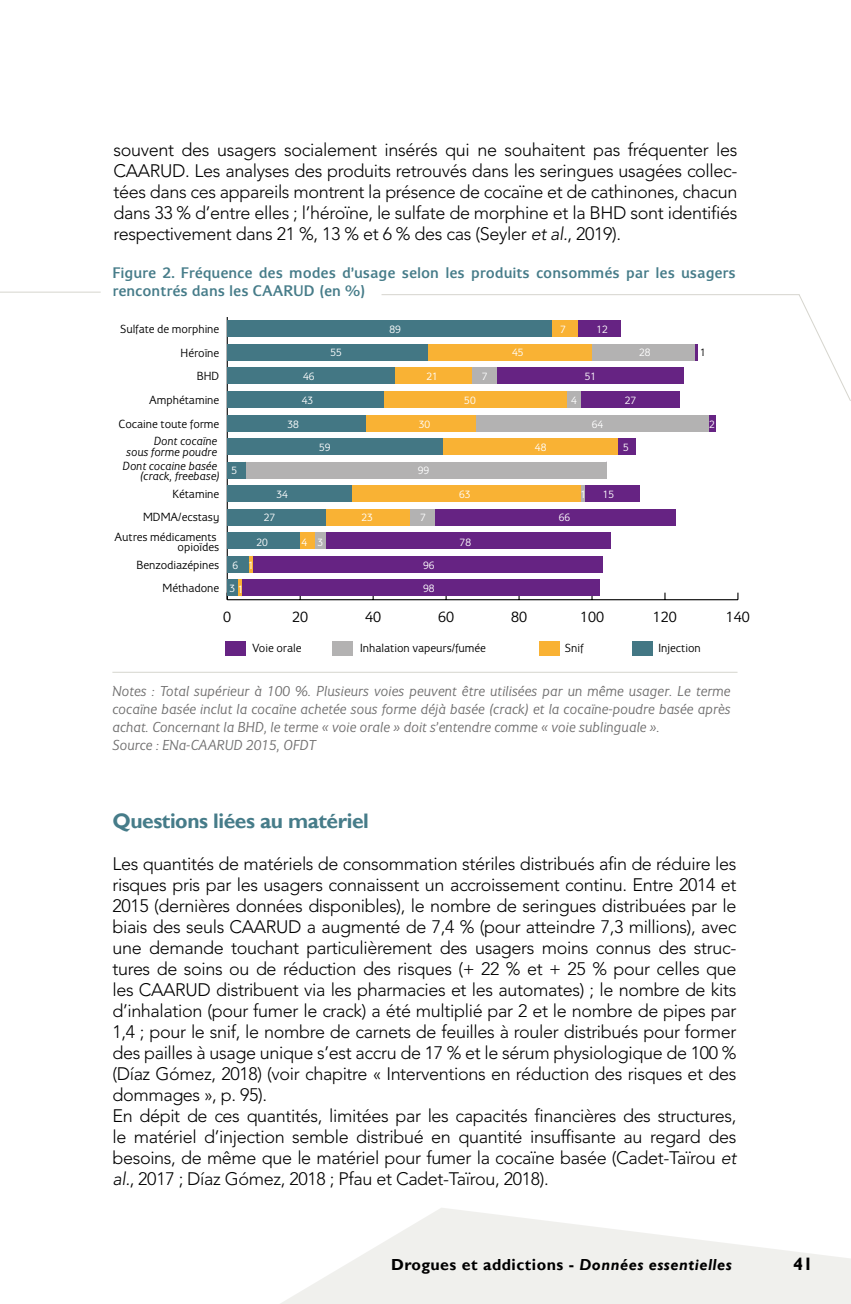
<style>
.page{position:relative;width:851px;height:1304px;background:#fff}
.page>*{position:absolute;margin:0;border:0;box-sizing:border-box;transform-origin:0 0}
.t1{font:700 21px "Gill Sans";letter-spacing:-.02em;color:#467c89}
.t2{font:300 18px/21px "Avenir LT Std";letter-spacing:-.02em;color:#000;text-align:justify}
.t3{font:700 18px "Gill Sans";color:#000}
.t4{font:500 16px/18px "Eurocrat";color:#467c89}
.t5{font:700 16px "Gill Sans";letter-spacing:.03em;color:#000}
.t6{font:15.6px "Eurocrat";color:#000}
.t7{font:italic 15px/18px "Eurocrat";color:#706f6f}
.t8{font:12.4px/10px "Eurocrat";color:#000;text-align:right}
.t9{font:italic 12.4px/10px "Eurocrat";color:#000;text-align:right}
.t10{font:11.2px "Eurocrat";color:#fff}
.t11{font:11.2px "Eurocrat";color:#000}
.s1{font-style:italic}
</style>
<div class="page">
<svg style="left:280px;top:1208px;width:570px;height:96px;fill:#f0f0ed"></svg>
<hr style="left:227px;top:599px;width:510px;height:1px;background:#000">
<hr style="left:227px;top:317px;width:1px;height:283px;background:#000">
<svg style="left:228px;top:599px;width:12px;height:1px"></svg>
<div style="left:225px;top:641px;width:21px;height:14px;background:#662383"></div>
<div style="left:577px;top:320px;width:44px;height:17px;background:#662383"></div>
<hr style="left:694px;top:344px;width:3px;height:17px;background:#662383">
<div style="left:497px;top:367px;width:186px;height:17px;background:#662383"></div>
<div style="left:581px;top:391px;width:98px;height:17px;background:#662383"></div>
<div style="left:708px;top:415px;width:8px;height:16px;background:#662383"></div>
<div style="left:617px;top:438px;width:18px;height:17px;background:#662383"></div>
<div style="left:584px;top:485px;width:55px;height:17px;background:#662383"></div>
<div style="left:435px;top:509px;width:240px;height:17px;background:#662383"></div>
<div style="left:326px;top:532px;width:284px;height:17px;background:#662383"></div>
<div style="left:253px;top:556px;width:350px;height:17px;background:#662383"></div>
<div style="left:242px;top:579px;width:357px;height:17px;background:#662383"></div>
<div style="left:332px;top:641px;width:21px;height:14px;background:#b3b2b2"></div>
<div style="left:592px;top:344px;width:102px;height:17px;background:#b3b2b2"></div>
<div style="left:471px;top:367px;width:26px;height:17px;background:#b3b2b2"></div>
<div style="left:566px;top:391px;width:15px;height:17px;background:#b3b2b2"></div>
<div style="left:475px;top:415px;width:233px;height:16px;background:#b3b2b2"></div>
<div style="left:245px;top:462px;width:361px;height:17px;background:#b3b2b2"></div>
<hr style="left:581px;top:485px;width:3px;height:17px;background:#b3b2b2">
<div style="left:409px;top:509px;width:26px;height:17px;background:#b3b2b2"></div>
<div style="left:315px;top:532px;width:11px;height:17px;background:#b3b2b2"></div>
<div style="left:539px;top:641px;width:21px;height:14px;background:#f9b234"></div>
<div style="left:552px;top:320px;width:25px;height:17px;background:#f9b234"></div>
<div style="left:428px;top:344px;width:164px;height:17px;background:#f9b234"></div>
<div style="left:395px;top:367px;width:76px;height:17px;background:#f9b234"></div>
<div style="left:384px;top:391px;width:182px;height:17px;background:#f9b234"></div>
<div style="left:366px;top:415px;width:109px;height:16px;background:#f9b234"></div>
<div style="left:442px;top:438px;width:175px;height:17px;background:#f9b234"></div>
<div style="left:351px;top:485px;width:230px;height:17px;background:#f9b234"></div>
<div style="left:326px;top:509px;width:83px;height:17px;background:#f9b234"></div>
<div style="left:300px;top:532px;width:15px;height:17px;background:#f9b234"></div>
<hr style="left:249px;top:556px;width:4px;height:17px;background:#f9b234">
<hr style="left:238px;top:579px;width:4px;height:17px;background:#f9b234">
<div style="left:631px;top:641px;width:21px;height:14px;background:#437784"></div>
<div style="left:227px;top:320px;width:325px;height:17px;background:#437784"></div>
<div style="left:227px;top:344px;width:201px;height:17px;background:#437784"></div>
<div style="left:227px;top:367px;width:168px;height:17px;background:#437784"></div>
<div style="left:227px;top:391px;width:157px;height:17px;background:#437784"></div>
<div style="left:227px;top:415px;width:139px;height:16px;background:#437784"></div>
<div style="left:227px;top:438px;width:215px;height:17px;background:#437784"></div>
<div style="left:227px;top:462px;width:18px;height:17px;background:#437784"></div>
<div style="left:227px;top:485px;width:124px;height:17px;background:#437784"></div>
<div style="left:227px;top:509px;width:99px;height:17px;background:#437784"></div>
<div style="left:227px;top:532px;width:73px;height:17px;background:#437784"></div>
<div style="left:227px;top:556px;width:22px;height:17px;background:#437784"></div>
<div style="left:227px;top:579px;width:11px;height:17px;background:#437784"></div>
<hr style="left:0;top:292px;width:101px;height:1px;background:#d6d5ce">
<svg style="left:798px;top:294px;width:52px;height:107px"></svg>
<hr style="left:381px;top:294px;width:418px;height:1px;background:#d6d5ce">
<hr style="left:112px;top:672px;width:625px;height:1px;background:#d6d5ce">
<p class="t2" style="left:113px;top:139px;width:625px">souvent des usagers socialement insérés qui ne souhaitent pas fréquenter les CAARUD. Les analyses des produits retrouvés dans les seringues usagées collec&shy;tées dans ces appareils montrent la présence de cocaïne et de cathinones, chacun dans 33 % d’entre elles ; l’héroïne, le sulfate de morphine et la BHD sont identifiés respectivement dans 21 %, 13 % et 6 % des cas (Seyler <span class="s1">et al.</span>, 2019).</p>
<p class="t4" style="left:112px;top:263px;width:624px">Figure 2. Fréquence des modes d’usage selon les produits consommés par les usagers rencontrés dans les CAARUD (en %)</p>
<p class="t8" style="left:120px;top:324px;width:101px">Sulfate de morphine</p>
<p class="t10" style="left:389px;top:323px;width:13px">89</p>
<p class="t10" style="left:560px;top:323px;width:7px">7</p>
<p class="t10" style="left:596px;top:323px;width:13px">12</p>
<p class="t10" style="left:330px;top:345px;width:13px">55</p>
<p class="t10" style="left:512px;top:345px;width:13px">45</p>
<p class="t10" style="left:639px;top:345px;width:13px">28</p>
<p class="t10" style="left:303px;top:370px;width:13px">46</p>
<p class="t10" style="left:426px;top:370px;width:13px">21</p>
<p class="t10" style="left:482px;top:370px;width:7px">7</p>
<p class="t8" style="left:180px;top:347px;width:40px">Héroïne</p>
<p class="t8" style="left:197px;top:371px;width:24px">BHD</p>
<p class="t10" style="left:584px;top:370px;width:13px">51</p>
<p class="t8" style="left:149px;top:394px;width:72px">Amphétamine</p>
<p class="t10" style="left:301px;top:394px;width:13px">43</p>
<p class="t10" style="left:464px;top:394px;width:13px">50</p>
<p class="t10" style="left:571px;top:394px;width:7px">4</p>
<p class="t10" style="left:624px;top:394px;width:13px">27</p>
<p class="t11" style="left:700px;top:345px;width:7px">1</p>
<p class="t8" style="left:119px;top:418px;width:102px">Cocaine toute forme</p>
<p class="t9" style="left:126px;top:436px;width:92px">Dont cocaïne<br>sous forme poudre</p>
<p class="t9" style="left:122px;top:461px;width:99px">Dont cocaine basée (crack, freebase)</p>
<p class="t8" style="left:173px;top:489px;width:48px">Kétamine</p>
<p class="t8" style="left:143px;top:511px;width:78px">MDMA/ecstasy</p>
<p class="t8" style="left:114px;top:531px;width:106px">Autres médicaments opioïdes</p>
<p class="t8" style="left:136px;top:559px;width:84px">Benzodiazépines</p>
<p class="t8" style="left:162px;top:583px;width:58px">Méthadone</p>
<p class="t10" style="left:287px;top:417px;width:13px">38</p>
<p class="t10" style="left:419px;top:417px;width:13px">30</p>
<p class="t10" style="left:591px;top:417px;width:13px">64</p>
<p class="t10" style="left:709px;top:417px;width:7px">2</p>
<p class="t10" style="left:319px;top:441px;width:13px">59</p>
<p class="t10" style="left:535px;top:441px;width:13px">48</p>
<p class="t10" style="left:623px;top:441px;width:7px">5</p>
<p class="t10" style="left:231px;top:464px;width:7px">5</p>
<p class="t10" style="left:417px;top:464px;width:13px">99</p>
<p class="t10" style="left:276px;top:488px;width:13px">34</p>
<p class="t10" style="left:459px;top:488px;width:13px">63</p>
<p class="t10" style="left:580px;top:488px;width:7px">1</p>
<p class="t10" style="left:602px;top:488px;width:13px">15</p>
<p class="t10" style="left:264px;top:510px;width:13px">27</p>
<p class="t10" style="left:361px;top:510px;width:13px">23</p>
<p class="t10" style="left:420px;top:510px;width:7px">7</p>
<p class="t10" style="left:558px;top:510px;width:13px">66</p>
<p class="t10" style="left:256px;top:535px;width:13px">20</p>
<p class="t10" style="left:301px;top:535px;width:23px">4 3</p>
<p class="t10" style="left:459px;top:535px;width:13px">78</p>
<p class="t10" style="left:232px;top:559px;width:7px">6</p>
<p class="t10" style="left:423px;top:559px;width:13px">96</p>
<p class="t10" style="left:229px;top:582px;width:15px">31</p>
<p class="t10" style="left:423px;top:582px;width:13px">98</p>
<p class="t10" style="left:248px;top:559px;width:7px">1</p>
<p class="t6" style="left:223px;top:608px;width:10px">0</p>
<p class="t6" style="left:292px;top:608px;width:18px">20</p>
<p class="t6" style="left:365px;top:608px;width:18px">40</p>
<p class="t6" style="left:438px;top:608px;width:18px">60</p>
<p class="t6" style="left:511px;top:608px;width:18px">80</p>
<p class="t6" style="left:580px;top:608px;width:26px">100</p>
<p class="t6" style="left:652px;top:608px;width:26px">120</p>
<p class="t6" style="left:725px;top:608px;width:26px">140</p>
<p class="t8" style="left:252px;top:642px;width:51px">Voie orale</p>
<p class="t8" style="left:360px;top:642px;width:127px">Inhalation vapeurs/fumée</p>
<p class="t8" style="left:564px;top:642px;width:20px">Snif</p>
<p class="t8" style="left:658px;top:642px;width:44px">Injection</p>
<p class="t7" style="left:112px;top:682px;width:620px">Notes : Total supérieur à 100 %. Plusieurs voies peuvent être utilisées par un même usager. Le terme cocaïne basée inclut la cocaïne achetée sous forme déjà basée (crack) et la cocaïne-poudre basée après achat. Concernant la BHD, le terme « voie orale » doit s’entendre comme « voie sublinguale ».<br>Source : ENa-CAARUD 2015, OFDT</p>
<p class="t1" style="left:112px;top:808px;width:258px">Questions liées au matériel</p>
<p class="t2" style="left:112px;top:853px;width:625px;text-align:left">Les quantités de matériels de consommation stériles distribués afin de réduire les risques pris par les usagers connaissent un accroissement continu. Entre 2014 et 2015 (dernières données disponibles), le nombre de seringues distribuées par le biais des seuls CAARUD a augmenté de 7,4 % (pour atteindre 7,3 millions), avec une demande touchant particulièrement des usagers moins connus des struc&shy;tures de soins ou de réduction des risques (+ 22 % et + 25 % pour celles que les CAARUD distribuent via les pharmacies et les automates) ; le nombre de kits d’inhalation (pour fumer le crack) a été multiplié par 2 et le nombre de pipes par 1,4 ; pour le snif, le nombre de carnets de feuilles à rouler distribués pour former des pailles à usage unique s’est accru de 17 % et le sérum physiologique de 100 % (Díaz Gómez, 2018) (voir chapitre « Interventions en réduction des risques et des dommages », p. 95).<br>En dépit de ces quantités, limitées par les capacités financières des structures, le matériel d’injection semble distribué en quantité insuffisante au regard des besoins, de même que le matériel pour fumer la cocaïne basée (Cadet-Taïrou <span class="s1">et al.</span>, 2017 ; Díaz Gómez, 2018 ; Pfau et Cadet-Taïrou, 2018).</p>
<p class="t5" style="left:391px;top:1255px;width:342px">Drogues et addictions - <span class="s1">Données essentielles</span></p>
<p class="t3" style="left:793px;top:1253px;width:21px">41</p>
</div>
